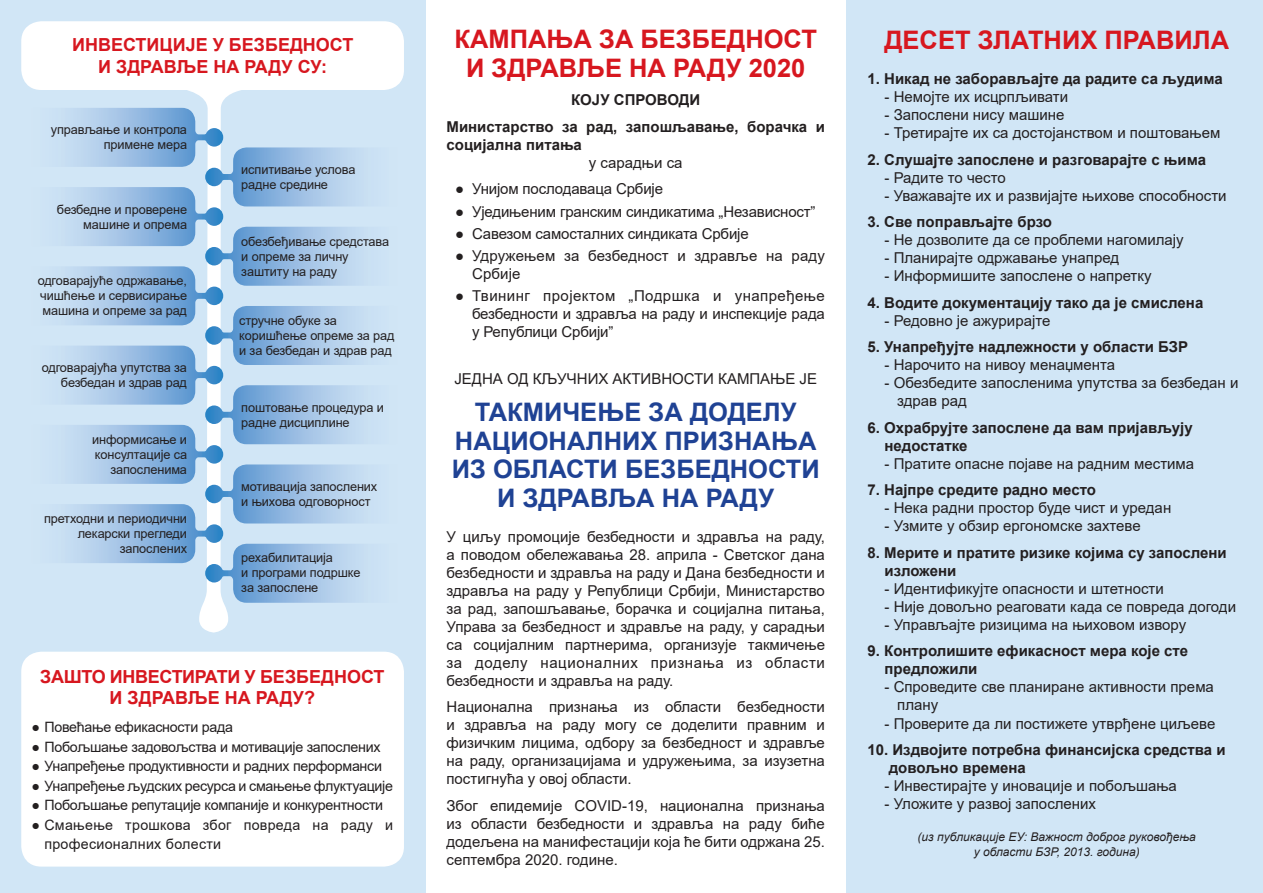
<style>
.page{position:relative;width:1263px;height:893px;background:#fff}
.page>*{position:absolute;margin:0;border:0;box-sizing:border-box;transform-origin:0 0}
.t1{font:700 25.5px "Arial";color:#1f4294}
.t2{font:700 25.5px/28.5px "Arial";color:#d7171f;text-align:center}
.t3{font:700 18px/21.6px "Arial";letter-spacing:-.02em;color:#d7171f;text-align:center}
.t4{font:700 18px/21.6px "Arial";color:#d7171f;text-align:center}
.uvucenp{font:15px/18px "Arial";color:#231f20;text-align:justify}
.Medium{font:700 15px/18px "Arial";color:#231f20}
.t5{font:14.25px "Arial";letter-spacing:-.02em;color:#231f20}
.t6{font:14.25px/19.5px "Arial";letter-spacing:.02em;color:#231f20}
.t7{font:12.75px/15px "Arial";letter-spacing:-.01em;color:#231f20}
.t8{font:italic 12px "Arial";color:#231f20}
</style>
<div class="page">
<div style="left:0;top:0;width:425px;height:893px;background:#d1e6f6"></div>
<div style="left:846px;top:0;width:417px;height:893px;background:#d1e6f6"></div>
<div style="left:21px;top:21px;width:383px;height:69px;background:#fff;border-radius:20px"></div>
<div style="left:21px;top:652px;width:383px;height:215px;background:#fff;border-radius:20px"></div>
<svg style="left:35px;top:89px;width:354px;height:543px"></svg>
<p class="t4" style="left:72px;top:35px;width:283px">ИНВЕСТИЦИЈЕ У БЕЗБЕДНОСТ<br>И ЗДРАВЉЕ НА РАДУ СУ:</p>
<p class="t7" style="left:51px;top:122px;width:138px;text-align:right">управљање и контрола примене мера</p>
<p class="t7" style="left:57px;top:201px;width:132px;text-align:right">безбедне и проверене машине и опрема</p>
<p class="t7" style="left:38px;top:273px;width:151px;text-align:justify">одговарајуће одржавање, чишћење и сервисирање машина и опреме за рад</p>
<p class="t7" style="left:42px;top:360px;width:147px;text-align:right">одговарајућа упутства за безбедан и здрав рад</p>
<p class="t7" style="left:92px;top:432px;width:96px;text-align:right">информисање и консултације са запосленима</p>
<p class="t7" style="left:44px;top:511px;width:145px;text-align:right">претходни и периодични лекарски прегледи запослених</p>
<p class="t7" style="left:241px;top:162px;width:116px">испитивање услова радне средине</p>
<p class="t7" style="left:241px;top:234px;width:149px">обезбеђивање средстава и опреме за личну заштиту на раду</p>
<p class="t7" style="left:239px;top:313px;width:157px">стручне обуке за коришћење опреме за рад и за безбедан и здрав рад</p>
<p class="t7" style="left:241px;top:399px;width:144px">поштовање процедура и радне дисциплине</p>
<p class="t7" style="left:241px;top:479px;width:137px">мотивација запослених и њихова одговорност</p>
<p class="t7" style="left:241px;top:550px;width:121px">рехабилитација<br>и програми подршке за запослене</p>
<p class="t3" style="left:40px;top:666px;width:346px">ЗАШТО ИНВЕСТИРАТИ У БЕЗБЕДНОСТ<br>И ЗДРАВЉЕ НА РАДУ?</p>
<p class="t5" style="left:32px;top:717px;width:203px">● Повећање ефикасности рада</p>
<p class="t5" style="left:32px;top:737px;width:350px">● Побољшање задовољства и мотивације запослених</p>
<p class="t5" style="left:32px;top:756px;width:352px">● Унапређење продуктивности и радних перформанси</p>
<p class="t5" style="left:32px;top:776px;width:363px">● Унапређење људских ресурса и смањење флуктуације</p>
<p class="t5" style="left:32px;top:795px;width:353px">● Побољшање репутације компаније и конкурентности</p>
<p class="t6" style="left:44px;top:815px;width:350px;text-indent:-13px">● Смањење трошкова због повреда на раду и професионалних болести</p>
<p class="t2" style="left:454px;top:25px;width:364px">КАМПАЊА ЗА БЕЗБЕДНОСТ<br>И ЗДРАВЉЕ НА РАДУ 2020</p>
<p class="Medium" style="left:571px;top:91px;width:131px">КОЈУ СПРОВОДИ</p>
<p class="Medium" style="left:446px;top:118px;width:380px">Министарство за рад, запошљавање, борачка и социјална питања</p>
<p class="uvucenp" style="left:589px;top:153px;width:95px">у сарадњи са</p>
<p class="uvucenp" style="left:455px;top:180px;width:210px">● Унијом послодаваца Србије</p>
<p class="uvucenp" style="left:455px;top:202px;width:362px">● Уједињеним гранским синдикатима „Независност”</p>
<p class="uvucenp" style="left:455px;top:224px;width:295px">● Савезом самосталних синдиката Србије</p>
<p class="uvucenp" style="left:472px;top:247px;width:354px;text-indent:-17px">● Удружењем за безбедност и здравље на раду<br>Србије</p>
<p class="uvucenp" style="left:472px;top:287px;width:354px;text-indent:-17px">● Твининг пројектом „Подршка и унапређење безбедности и здравља на раду и инспекције рада у Републици Србији”</p>
<p class="uvucenp" style="left:454px;top:370px;width:364px">ЈЕДНА ОД КЉУЧНИХ АКТИВНОСТИ КАМПАЊЕ ЈЕ</p>
<p class="t1" style="left:475px;top:394px;width:323px">ТАКМИЧЕЊЕ ЗА ДОДЕЛУ</p>
<p class="t1" style="left:455px;top:423px;width:363px">НАЦИОНАЛНИХ ПРИЗНАЊА</p>
<p class="t1" style="left:452px;top:451px;width:370px">ИЗ ОБЛАСТИ БЕЗБЕДНОСТИ</p>
<p class="t1" style="left:497px;top:480px;width:278px">И ЗДРАВЉА НА РАДУ</p>
<p class="uvucenp" style="left:446px;top:528px;width:380px">У циљу промоције безбедности и здравља на раду, а поводом обележавања 28. априла - Светског дана безбедности и здравља на раду и Дана безбедности и здравља на раду у Републици Србији, Министарство за рад, запошљавање, борачка и социјална питања, Управа за безбедност и здравље на раду, у сарадњи са социјалним партнерима, организује такмичење за доделу националних признања из области безбедности и здравља на раду.</p>
<p class="uvucenp" style="left:446px;top:698px;width:380px">Национална признања из области безбедности и здравља на раду могу се доделити правним и физичким лицима, одбору за безбедност и здравље на раду, организацијама и удружењима, за изузетна постигнућа у овој области.</p>
<p class="uvucenp" style="left:446px;top:797px;width:380px">Због епидемије COVID-19, национална признања из области безбедности и здравља на раду биће додељена на манифестацији која ће бити одржана 25. септембра 2020. године.</p>
<p class="t2" style="left:884px;top:26px;width:346px">ДЕСЕТ ЗЛАТНИХ ПРАВИЛА</p>
<p class="Medium" style="left:867px;top:70px;width:357px">1. Никад не заборављајте да радите са људима</p>
<p class="uvucenp" style="left:884px;top:88px;width:185px">- Немојте их исцрпљивати</p>
<p class="uvucenp" style="left:884px;top:106px;width:181px">- Запослени нису машине</p>
<p class="uvucenp" style="left:884px;top:124px;width:337px">- Третирајте их са достојанством и поштовањем</p>
<p class="Medium" style="left:867px;top:151px;width:340px">2. Слушајте запослене и разговарајте с њима</p>
<p class="uvucenp" style="left:884px;top:169px;width:123px">- Радите то често</p>
<p class="uvucenp" style="left:884px;top:187px;width:344px">- Уважавајте их и развијајте њихове способности</p>
<p class="Medium" style="left:867px;top:213px;width:186px">3. Све поправљајте брзо</p>
<p class="uvucenp" style="left:884px;top:231px;width:301px">- Не дозволите да се проблеми нагомилају</p>
<p class="uvucenp" style="left:884px;top:249px;width:236px">- Планирајте одржавање унапред</p>
<p class="uvucenp" style="left:884px;top:267px;width:269px">- Информишите запослене о напретку</p>
<p class="Medium" style="left:867px;top:294px;width:337px">4. Водите документацију тако да је смислена</p>
<p class="uvucenp" style="left:884px;top:312px;width:167px">- Редовно је ажурирајте</p>
<p class="Medium" style="left:867px;top:338px;width:322px">5. Унапређујте надлежности у области БЗР</p>
<p class="uvucenp" style="left:884px;top:356px;width:232px">- Нарочито на нивоу менаџмента</p>
<p class="uvucenp" style="left:897px;top:374px;width:343px;text-indent:-13px">- Обезбедите запосленима упутства за безбедан и здрав рад</p>
<p class="Medium" style="left:884px;top:419px;width:310px;text-indent:-17px">6. Охрабрујте запослене да вам пријављују недостатке</p>
<p class="uvucenp" style="left:884px;top:455px;width:311px">- Пратите опасне појаве на радним местима</p>
<p class="Medium" style="left:867px;top:481px;width:230px">7. Најпре средите радно место</p>
<p class="uvucenp" style="left:884px;top:499px;width:288px">- Нека радни простор буде чист и уредан</p>
<p class="uvucenp" style="left:884px;top:517px;width:258px">- Узмите у обзир ергономске захтеве</p>
<p class="Medium" style="left:884px;top:544px;width:344px;text-indent:-17px">8. Мерите и пратите ризике којима су запослени изложени</p>
<p class="uvucenp" style="left:884px;top:580px;width:281px">- Идентификујте опасности и штетности</p>
<p class="uvucenp" style="left:884px;top:598px;width:353px">- Није довољно реаговати када се повреда догоди</p>
<p class="uvucenp" style="left:884px;top:616px;width:303px">- Управљајте ризицима на њиховом извору</p>
<p class="Medium" style="left:884px;top:642px;width:305px;text-indent:-17px">9. Контролишите ефикасност мера које сте предложили</p>
<p class="uvucenp" style="left:897px;top:678px;width:318px;text-indent:-13px">- Спроведите све планиране активности према плану</p>
<p class="uvucenp" style="left:884px;top:714px;width:332px">- Проверите да ли постижете утврђене циљеве</p>
<p class="Medium" style="left:889px;top:741px;width:338px;text-indent:-21px">10. Издвојите потребна финансијска средства и довољно времена</p>
<p class="uvucenp" style="left:884px;top:777px;width:294px">- Инвестирајте у иновације и побољшања</p>
<p class="uvucenp" style="left:884px;top:795px;width:213px">- Уложите у развој запослених</p>
<p class="t8" style="left:917px;top:829px;width:280px">(из публикације ЕУ: Важност доброг руковођења</p>
<p class="t8" style="left:974px;top:844px;width:168px">у области БЗР, 2013. година)</p>
</div>
